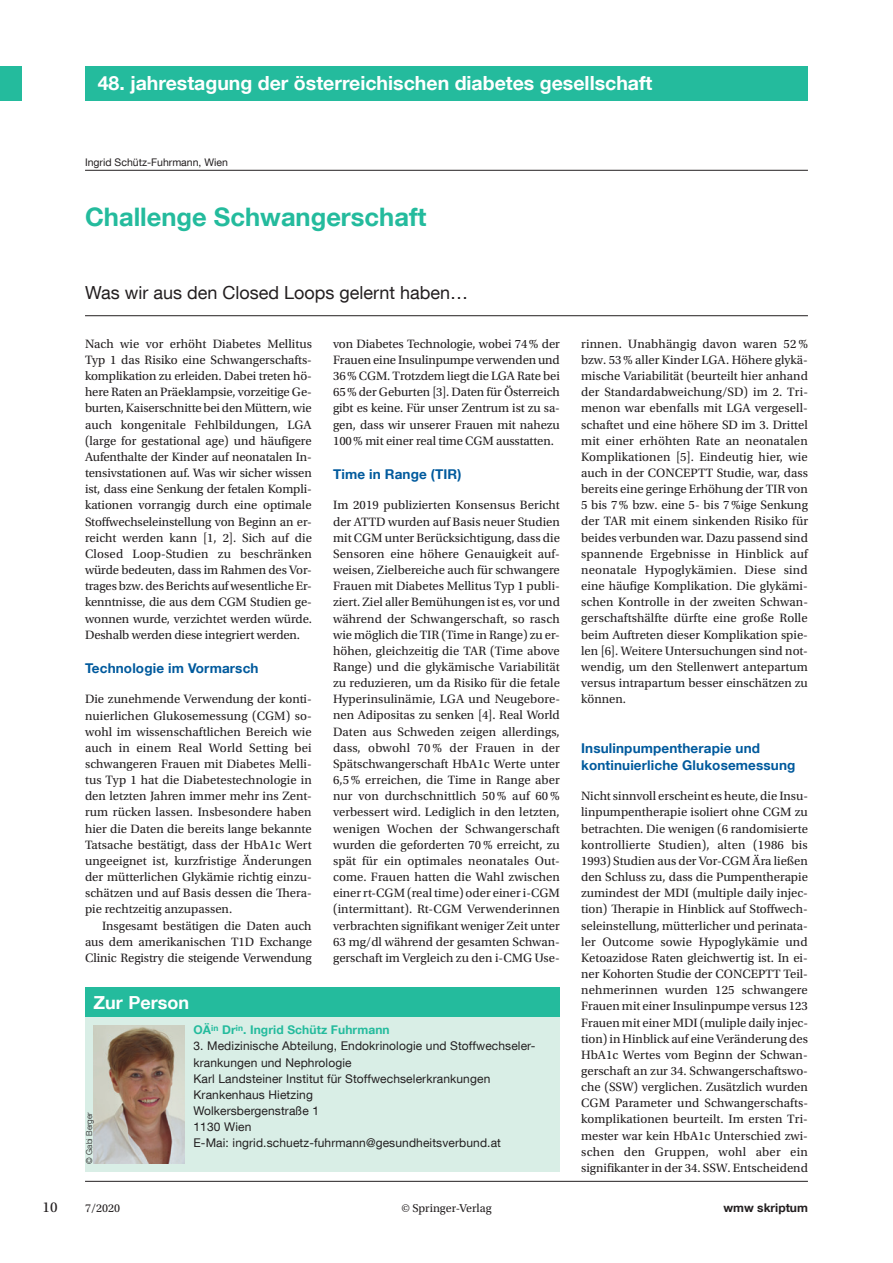
<style>
.page{position:relative;width:893px;height:1263px;background:#fff}
.page>*{position:absolute;margin:0;border:0;box-sizing:border-box;transform-origin:0 0}
.t1{font:700 25.5px "Helvetica Neue LT Com";color:#24bb9d}
.t2{font:700 19.5px "Helvetica Neue LT Com";color:#fff}
.t3{font:18px "Helvetica Neue LT Com";color:#231f20}
.t4{font:700 18px "Helvetica Neue LT Com";color:#fff}
.t5{font:15px "Utopia Std";color:#231f20}
.t6{font:700 13.5px/16.2px "Helvetica Neue LT Com";letter-spacing:.01em;color:#015a9d}
.t7{font:12.75px/16.2px "Utopia Std";letter-spacing:-.005em;color:#231f20;text-align:justify}
.t8{font:12px/16.2px "Helvetica Neue LT Com";letter-spacing:.01em;color:#231f20}
.t9{font:700 12px "Helvetica Neue LT Com";letter-spacing:.01em;color:#24bb9d}
.t10{font:12px "Utopia Std";color:#231f20}
.t11{font:700 12px "Helvetica Neue LT Com";color:#231f20}
.t12{font:10.5px "Helvetica Neue LT Com";color:#231f20}
.t13{font:300 8.25px "Helvetica Neue LT Com";color:#231f20}
</style>
<div class="page">
<div style="left:0;top:66px;width:21px;height:34px;background:#24bb9d"></div>
<div style="left:85px;top:66px;width:723px;height:34px;background:#24bb9d"></div>
<hr style="left:85px;top:170px;width:723px;height:1px;background:#231f20">
<hr style="left:85px;top:1181px;width:723px;height:1px;background:#231f20">
<hr style="left:85px;top:315px;width:723px;height:1px;background:#231f20">
<div style="left:85px;top:987px;width:475px;height:30px;background:#24bb9d"></div>
<div style="left:85px;top:1017px;width:475px;height:155px;background:#d9eee6"></div>
<img style="left:94px;top:1025px;width:91px;height:138px">
<h2 class="t2" style="left:98px;top:71px;width:556px">48. jahrestagung der österreichischen diabetes gesellschaft</h2>
<p class="t12" style="left:85px;top:156px;width:144px">Ingrid Schütz-Fuhrmann, Wien</p>
<h1 class="t1" style="left:85px;top:201px;width:343px">Challenge Schwangerschaft</h1>
<h3 class="t3" style="left:85px;top:282px;width:385px">Was wir aus den Closed Loops gelernt haben…</h3>
<p class="t7" style="left:85px;top:336px;width:228px">Nach wie vor erhöht Diabetes Mellitus Typ 1 das Risiko eine Schwangerschafts&shy;komplikation zu erleiden. Dabei treten hö&shy;here Raten an Präeklampsie, vorzeitige Ge&shy;burten, Kaiserschnitte bei den Müttern, wie auch kongenitale Fehlbildungen, LGA (large for gestational age) und häufigere Aufenthalte der Kinder auf neonatalen In&shy;tensivstationen auf. Was wir sicher wissen ist, dass eine Senkung der fetalen Kompli&shy;kationen vorrangig durch eine optimale Stoffwechseleinstellung von Beginn an er&shy;reicht werden kann [1, 2]. Sich auf die Closed Loop-Studien zu beschränken würde bedeuten, dass im Rahmen des Vor&shy;trages bzw. des Berichts auf wesentliche Er&shy;kenntnisse, die aus dem CGM Studien ge&shy;wonnen wurde, verzichtet werden würde.<br>Deshalb werden diese integriert werden.</p>
<p class="t6" style="left:85px;top:659px;width:175px">Technologie im Vormarsch</p>
<p class="t7" style="left:85px;top:691px;width:228px">Die zunehmende Verwendung der konti&shy;nuierlichen Glukosemessung (CGM) so&shy;wohl im wissenschaftlichen Bereich wie auch in einem Real World Setting bei schwangeren Frauen mit Diabetes Melli&shy;tus Typ 1 hat die Diabetestechnologie in den letzten Jahren immer mehr ins Zent&shy;rum rücken lassen. Insbesondere haben hier die Daten die bereits lange bekannte Tatsache bestätigt, dass der HbA1c Wert ungeeignet ist, kurzfristige Änderungen der mütterlichen Glykämie richtig einzu&shy;schätzen und auf Basis dessen die Thera&shy;pie rechtzeitig anzupassen.</p>
<p class="t7" style="left:85px;top:917px;width:228px;text-indent:17px">Insgesamt bestätigen die Daten auch aus dem amerikanischen T1D Exchange Clinic Registry die steigende Verwendung</p>
<h3 class="t4" style="left:94px;top:991px;width:97px">Zur Person</h3>
<p class="t7" style="left:333px;top:336px;width:228px">von Diabetes Technologie, wobei 74 % der Frauen eine Insulinpumpe verwenden und 36 % CGM. Trotzdem liegt die LGA Rate bei 65 % der Geburten [3]. Daten für Österreich gibt es keine. Für unser Zentrum ist zu sa&shy;gen, dass wir unserer Frauen mit nahezu 100 % mit einer real time CGM ausstatten.</p>
<p class="t6" style="left:333px;top:465px;width:130px">Time in range (TIr)</p>
<p class="t7" style="left:333px;top:497px;width:228px">Im 2019 publizierten Konsensus Bericht der ATTD wurden auf Basis neuer Studien mit CGM unter Berücksichtigung, dass die Sensoren eine höhere Genauigkeit auf&shy;weisen, Zielbereiche auch für schwangere Frauen mit Diabetes Mellitus Typ 1 publi&shy;ziert. Ziel aller Bemühungen ist es, vor und während der Schwangerschaft, so rasch wie möglich die TIR (Time in Range) zu er&shy;höhen, gleichzeitig die TAR (Time above Range) und die glykämische Variabilität zu reduzieren, um da Risiko für die fetale Hyperinsulinämie, LGA und Neugebore&shy;nen Adipositas zu senken [4]. Real World Daten aus Schweden zeigen allerdings, dass, obwohl 70 % der Frauen in der Spätschwangerschaft HbA1c Werte unter 6,5 % erreichen, die Time in Range aber nur von durchschnittlich 50 % auf 60 % verbessert wird. Lediglich in den letzten, wenigen Wochen der Schwangerschaft wurden die geforderten 70 % erreicht, zu spät für ein optimales neonatales Out&shy;come. Frauen hatten die Wahl zwischen einer rt-CGM (real time) oder einer i-CGM (intermittant). Rt-CGM Verwenderinnen verbrachten signifikant weniger Zeit unter 63 mg/dl während der gesamten Schwan&shy;gerschaft im Vergleich zu den i-CMG Use-</p>
<p class="t13" style="left:84px;top:1164px;width:53px;rotate:-90deg">© Gabi Berger</p>
<p class="t9" style="left:193px;top:1022px;width:198px">OÄ<sup>in</sup> Dr<sup>in</sup>. Ingrid Schütz Fuhrmann</p>
<p class="t8" style="left:193px;top:1038px;width:343px">3. Medizinische Abteilung, Endokrinologie und Stoffwechseler&shy;krankungen und Nephrologie<br>Karl Landsteiner Institut für Stoffwechselerkrankungen Krankenhaus Hietzing<br>Wolkersbergenstraße 1<br>1130 Wien<br>E-Mai: ingrid.schuetz-fuhrmann@gesundheitsverbund.at</p>
<p class="t7" style="left:581px;top:336px;width:228px">rinnen. Unabhängig davon waren 52 % bzw. 53 % aller Kinder LGA. Höhere glykä&shy;mische Variabilität (beurteilt hier anhand der Standardabweichung/SD) im 2. Tri&shy;menon war ebenfalls mit LGA vergesell&shy;schaftet und eine höhere SD im 3. Drittel mit einer erhöhten Rate an neonatalen Komplikationen [5]. Eindeutig hier, wie auch in der CONCEPTT Studie, war, dass bereits eine geringe Erhöhung der TIR von 5 bis 7 % bzw. eine 5- bis 7 %ige Senkung der TAR mit einem sinkenden Risiko für beides verbunden war. Dazu passend sind spannende Ergebnisse in Hinblick auf neonatale Hypoglykämien. Diese sind eine häufige Komplikation. Die glykämi&shy;schen Kontrolle in der zweiten Schwan&shy;gerschaftshälfte dürfte eine große Rolle beim Auftreten dieser Komplikation spie&shy;len [6]. Weitere Untersuchungen sind not&shy;wendig, um den Stellenwert antepartum versus intrapartum besser einschätzen zu können.</p>
<p class="t6" style="left:581px;top:740px;width:216px">Insulinpumpentherapie und kontinuierliche Glukosemessung</p>
<p class="t7" style="left:581px;top:788px;width:228px">Nicht sinnvoll erscheint es heute, die Insu&shy;linpumpentherapie isoliert ohne CGM zu betrachten. Die wenigen (6 randomisierte kontrollierte Studien), alten (1986 bis 1993) Studien aus der Vor-CGM Ära ließen den Schluss zu, dass die Pumpentherapie zumindest der MDI (multiple daily injec&shy;tion) Therapie in Hinblick auf Stoffwech&shy;seleinstellung, mütterlicher und perinata&shy;ler Outcome sowie Hypoglykämie und Ketoazidose Raten gleichwertig ist. In ei&shy;ner Kohorten Studie der CONCEPTT Teil&shy;nehmerinnen wurden 125 schwangere Frauen mit einer Insulinpumpe versus 123<br>Frauen mit einer MDI (muliple daily injec&shy;tion) in Hinblick auf eine Veränderung des HbA1c Wertes vom Beginn der Schwan&shy;gerschaft an zur 34. Schwangerschaftswo&shy;che (SSW) verglichen. Zusätzlich wurden CGM Parameter und Schwangerschafts&shy;komplikationen beurteilt. Im ersten Tri&shy;mester war kein HbA1c Unterschied zwi&shy;schen den Gruppen, wohl aber ein signifikanter in der 34. SSW. Entscheidend</p>
<p class="t5" style="left:43px;top:1199px;width:16px">10</p>
<p class="t10" style="left:85px;top:1201px;width:37px">7/2020</p>
<p class="t10" style="left:401px;top:1201px;width:92px">© Springer-Verlag</p>
<p class="t11" style="left:723px;top:1200px;width:86px">wmw skriptum</p>
</div>
